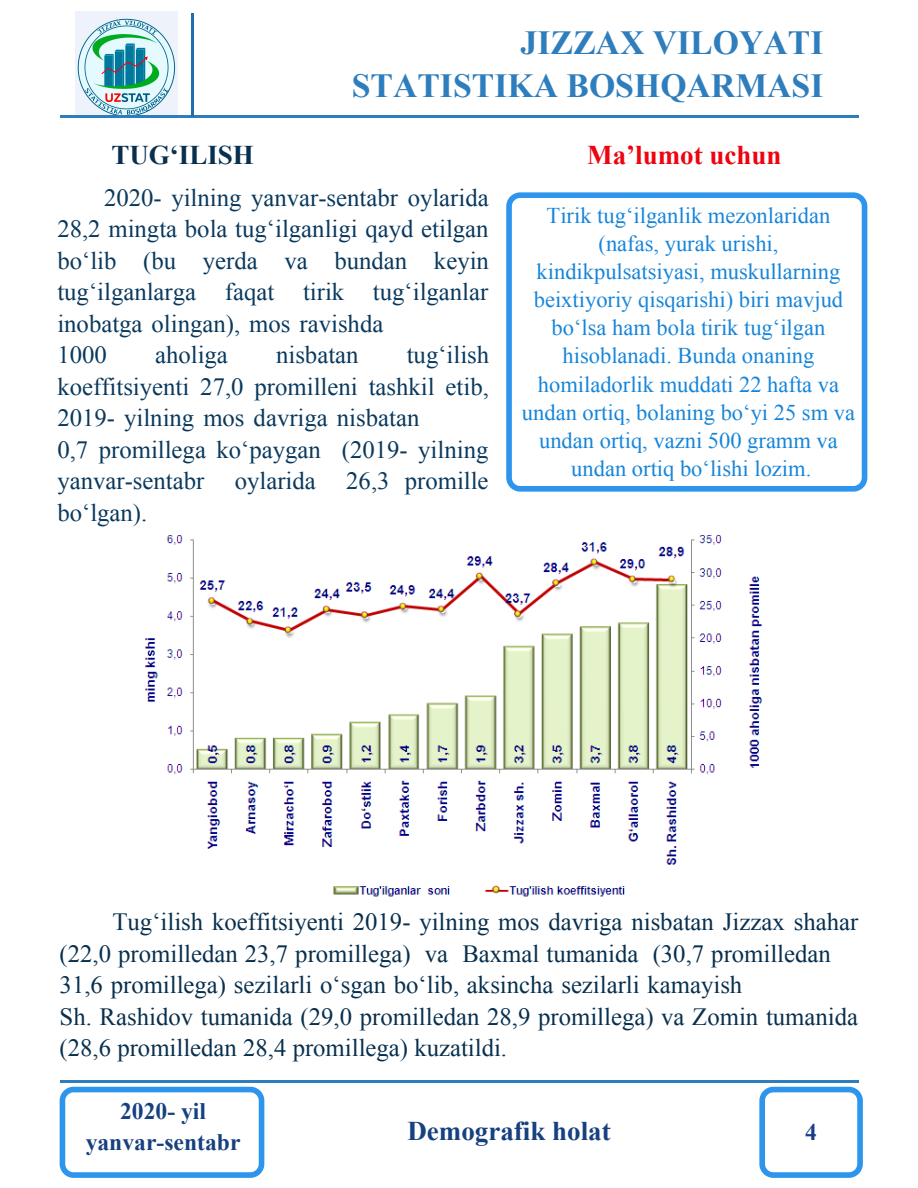
<style>
.page{position:relative;width:918px;height:1188px;background:#fff}
.page>*{position:absolute;margin:0;border:0;box-sizing:border-box;transform-origin:0 0}
.t1{font:700 33.75px/42.8px "Times New Roman";color:#2e7dbc;text-align:right}
.t2{font:700 27px "Times New Roman";color:#174080}
.t3{font:700 27px "Times New Roman";color:#ed0410}
.t4{font:700 27px "Times New Roman";color:#08304e}
.t5{font:24.75px/31.5px "Times New Roman";color:#0a395d}
.t6{font:24.75px/31.5px "Times New Roman";color:#08304e}
.t7{font:700 23.7px/30.3px "Times New Roman";color:#174080;text-align:center}
.t8{font:700 23.7px "Times New Roman";color:#1d3c8c}
.t9{font:22.5px/28.2px "Times New Roman";color:#1685d9;text-align:center}
</style>
<div class="page">
<hr style="left:60px;top:116px;width:798px;height:2px;background:#2e7dbc">
<hr style="left:191px;top:13px;width:3px;height:104px;background:#216dad">
<hr style="left:60px;top:1080px;width:798px;height:2px;background:#2e7dbc">
<svg style="left:60px;top:1087px;width:204px;height:91px"></svg>
<svg style="left:759px;top:1087px;width:104px;height:91px"></svg>
<svg style="left:506px;top:192px;width:361px;height:300px"></svg>
<img style="left:75px;top:11px;width:103px;height:104px">
<img style="left:144px;top:536px;width:619px;height:361px">
<p class="t4" style="left:111px;top:137px;width:144px">TUG‘ILISH</p>
<h1 class="t1" style="left:352px;top:20px;width:473px">JIZZAX VILOYATI<br>STATISTIKA BOSHQARMASI</h1>
<p class="t3" style="left:587px;top:137px;width:196px">Ma’lumot uchun</p>
<p class="t5" style="left:57px;top:181px;width:433px;text-indent:47px">2020- yilning yanvar-sentabr oylarida<br>28,2 mingta bola tug‘ilganligi qayd etilgan bo‘lib (bu yerda va bundan keyin tug‘ilganlarga faqat tirik tug‘ilganlar inobatga olingan), mos ravishda<br>1000</p>
<p class="t5" style="left:57px;top:339px;width:433px;text-indent:349px">tug‘ilish koeffitsiyenti 27,0 promilleni tashkil etib,<br>2019- yilning mos davriga nisbatan<br>0,7 promillega ko‘paygan (2019- yilning yanvar-sentabr oylarida 26,3 promille bo‘lgan).</p>
<p class="t5" style="left:155px;top:339px;width:74px">aholiga</p>
<p class="t5" style="left:276px;top:339px;width:84px">nisbatan</p>
<p class="t9" style="left:522px;top:201px;width:335px">Tirik tug‘ilganlik mezonlaridan (nafas, yurak urishi, kindikpulsatsiyasi, muskullarning beixtiyoriy qisqarishi) biri mavjud bo‘lsa ham bola tirik tug‘ilgan hisoblanadi. Bunda onaning homiladorlik muddati 22 hafta va undan ortiq, bolaning bo‘yi 25 sm va undan ortiq, vazni 500 gramm va undan ortiq bo‘lishi lozim.</p>
<p class="t6" style="left:60px;top:906px;width:800px;text-indent:53px">Tug‘ilish koeffitsiyenti 2019- yilning mos davriga nisbatan Jizzax shahar (22,0 promilledan 23,7 promillega) va Baxmal tumanida (30,7 promilledan 31,6 promillega) sezilarli o‘sgan bo‘lib, aksincha sezilarli kamayish<br>Sh. Rashidov tumanida (29,0 promilledan 28,9 promillega) va Zomin tumanida (28,6 promilledan 28,4 promillega) kuzatildi.</p>
<p class="t7" style="left:86px;top:1096px;width:156px">2020- yil yanvar-sentabr</p>
<p class="t2" style="left:407px;top:1112px;width:205px">Demografik holat</p>
<p class="t8" style="left:805px;top:1115px;width:13px">4</p>
</div>
